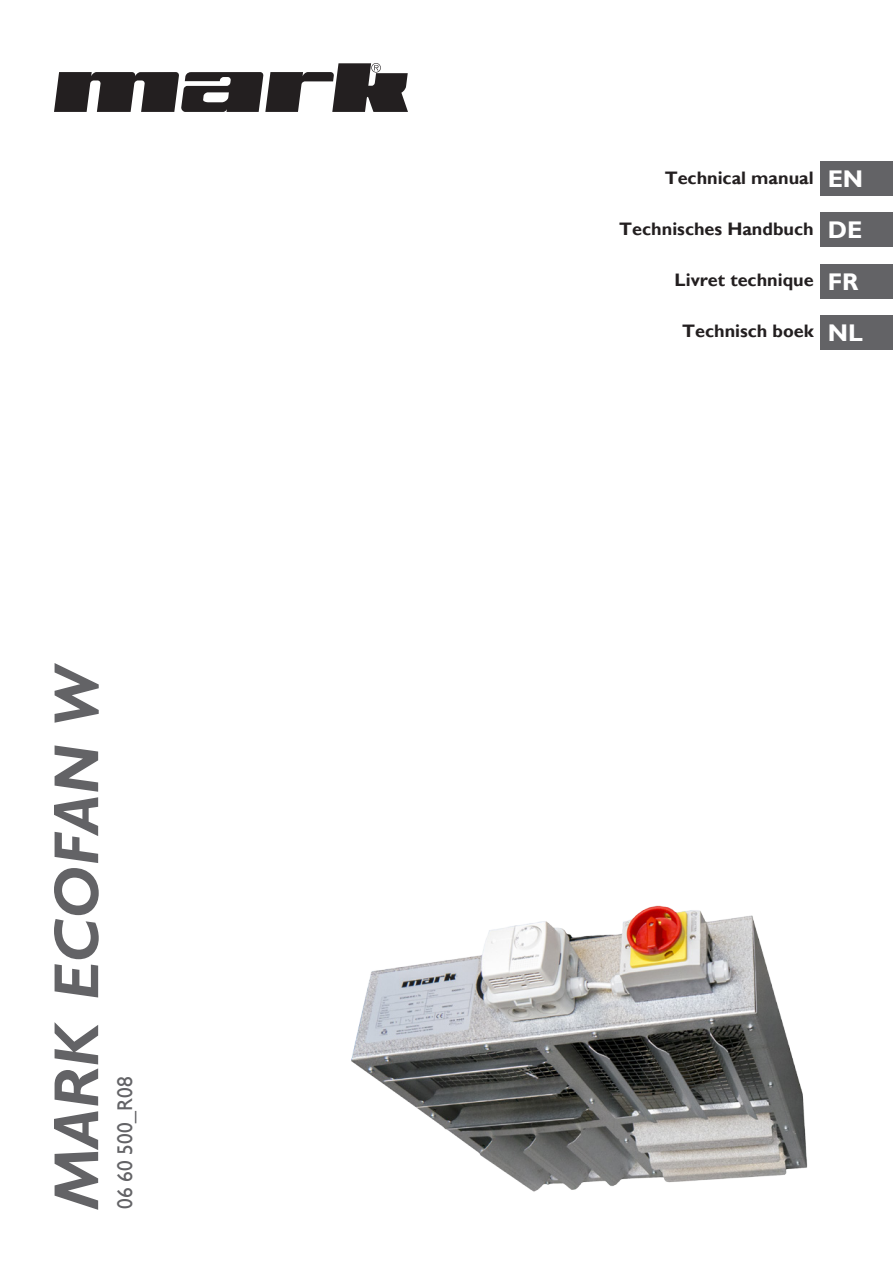
<style>
.page{position:relative;width:893px;height:1263px;background:#fff}
.page>*{position:absolute;margin:0;border:0;box-sizing:border-box;transform-origin:0 0}
.Normaal{font:italic 700 63.9px "Gill Sans";color:#636366}
.Normaal-2{font:700 24.15px "Gill Sans";color:#fff}
.TB_basis_NL{font:21.3px "Gill Sans";color:#636366}
.Normaal-3{font:700 18.15px "Gill Sans";color:#231f20}
</style>
<div class="page">
<svg style="left:54px;top:63px;width:354px;height:49px"></svg>
<div style="left:821px;top:213px;width:72px;height:34px;background:#636366"></div>
<div style="left:821px;top:162px;width:72px;height:34px;background:#636366"></div>
<div style="left:821px;top:264px;width:72px;height:34px;background:#636366"></div>
<div style="left:821px;top:315px;width:72px;height:34px;background:#636366"></div>
<img style="left:351px;top:905px;width:457px;height:287px">
<p class="Normaal" style="left:40px;top:1209px;width:547px;rotate:-90deg">MARK ECOFAN W</p>
<p class="TB_basis_NL" style="left:113px;top:1209px;width:134px;rotate:-90deg">06 60 500_R08</p>
<p class="Normaal-3" style="left:665px;top:167px;width:151px">Technical manual</p>
<p class="Normaal-3" style="left:619px;top:218px;width:196px">Technisches Handbuch</p>
<p class="Normaal-3" style="left:675px;top:269px;width:141px">Livret technique</p>
<p class="Normaal-3" style="left:682px;top:320px;width:133px">Technisch boek</p>
<p class="Normaal-2" style="left:828px;top:164px;width:37px">EN</p>
<p class="Normaal-2" style="left:828px;top:216px;width:36px">DE</p>
<p class="Normaal-2" style="left:828px;top:267px;width:32px">FR</p>
<p class="Normaal-2" style="left:828px;top:318px;width:37px">NL</p>
</div>
